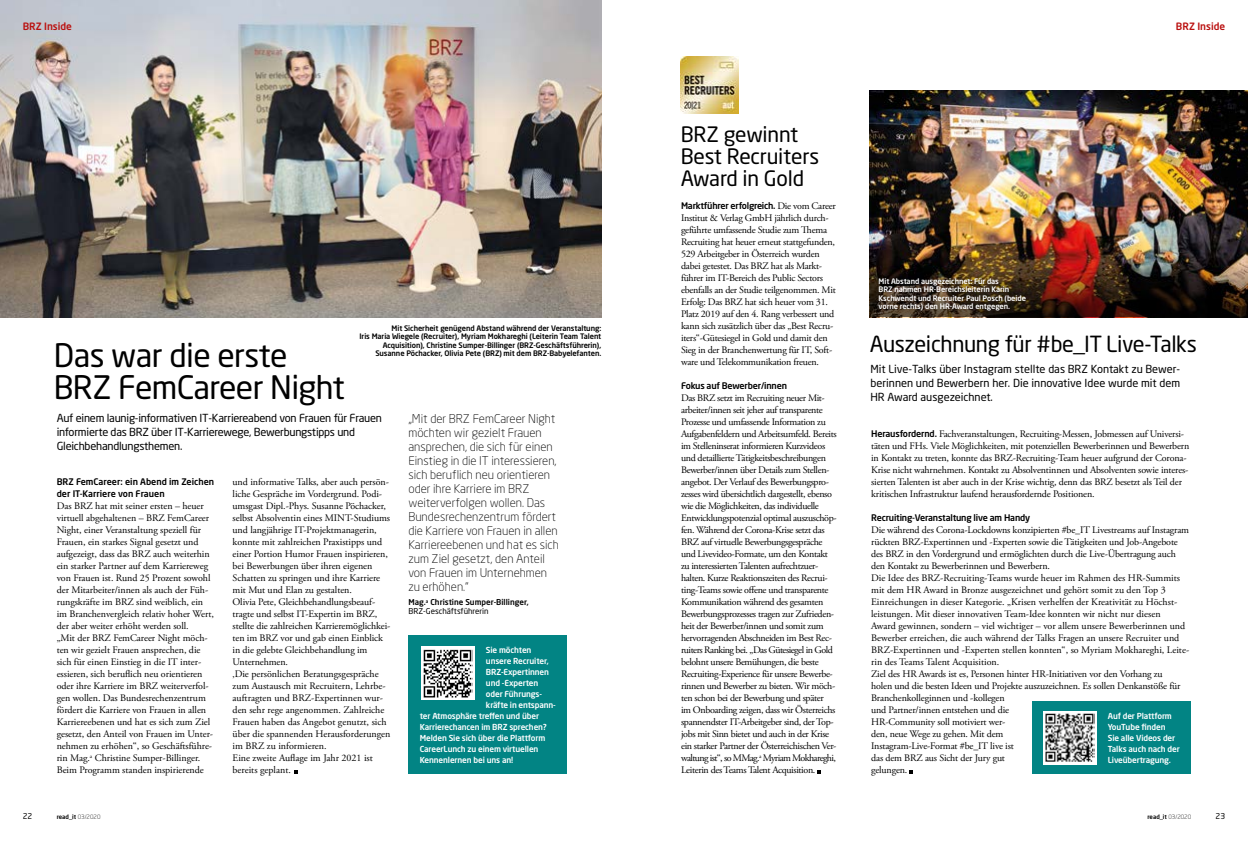
<style>
.page{position:relative;width:1248px;height:842px;background:#fff}
.page>*{position:absolute;margin:0;border:0;box-sizing:border-box;transform-origin:0 0}
.t1{font:32px/32px "Neo Sans Pro";letter-spacing:-.02em;color:#000}
.t2{font:22px "Neo Sans Pro";letter-spacing:-.015em;color:#000}
.t3{font:21px/22px "Neo Sans Pro";letter-spacing:-.01em;color:#000}
.t4{font:300 12px/14px "Neo Sans Pro";color:#000}
.t5{font:11px/14px "Neo Sans Pro";letter-spacing:-.02em;color:#000}
.t6{font:10px/12px "Adobe Garamond Pro";letter-spacing:-.015em;color:#000}
.t7{font:10px/12px "Adobe Garamond Pro";letter-spacing:-.035em;color:#000}
.t8{font:500 10px "Neo Sans Pro";color:#ba1110}
.t9{font:500 9px "Neo Sans Pro";letter-spacing:-.02em;color:#000}
.t10{font:500 9px/12px "Neo Sans Pro";color:#000}
.t11{font:500 8.2px/11px "Neo Sans Pro";letter-spacing:-.015em;color:#fff}
.t12{font:500 8px/8.5px "Neo Sans Pro";color:#000}
.t13{font:8px "Neo Sans Pro";color:#000}
.t14{font:500 7.5px/8.5px "Neo Sans Pro";letter-spacing:-.01em;color:#000;text-align:right}
.t15{font:500 7.5px/8.5px "Neo Sans Pro";letter-spacing:-.01em;color:#fff}
.t16{font:500 6px "Neo Sans Pro";color:#000}
.s1{font-family:"Adobe Garamond Pro";font-weight:400;font-size:10px}
.s2{font-weight:400}
.s3{font-family:"Neo Sans Pro";font-weight:500;font-size:9px}
.s4{font-weight:300}
</style>
<div class="page">
<img style="left:869px;top:91px;width:378px;height:120px">
<img style="left:869px;top:211px;width:378px;height:106px">
<img style="left:0;top:0;width:601px;height:317px">
<div style="left:408px;top:635px;width:159px;height:139px;background:#028484"></div>
<div style="left:420px;top:646px;width:54px;height:54px;background:#fff"></div>
<img style="left:423px;top:649px;width:50px;height:49px">
<div style="left:1032px;top:701px;width:159px;height:73px;background:#028484"></div>
<svg style="left:1043px;top:711px;width:53px;height:54px"></svg>
<img style="left:1044px;top:713px;width:50px;height:50px">
<img style="left:680px;top:56px;width:58px;height:58px">
<p class="t8" style="left:23px;top:20px;width:51px">BRZ Inside</p>
<p class="t8" style="left:1175px;top:20px;width:51px">BRZ Inside</p>
<h3 class="t3" style="left:680px;top:122px;width:140px">BRZ gewinnt<br>Best Recruiters<br>Award in Gold</h3>
<p class="t9" style="left:681px;top:200px;width:156px">Marktführer erfolgreich. <span class="s1">Die vom Career</span></p>
<p class="t6" style="left:681px;top:212px;width:156px">Institut &amp; Verlag GmbH jährlich durch&shy;geführte umfassende Studie zum Thema Recruiting hat heuer erneut stattgefunden, 529 Arbeitgeber in Österreich wurden dabei getestet. Das BRZ hat als Markt&shy;führer im IT-Bereich des Public Sectors ebenfalls an der Studie teilgenommen. Mit Erfolg: Das BRZ hat sich heuer vom 31.<br>Platz 2019 auf den 4. Rang verbessert und kann sich zusätzlich über das „Best Recru&shy;iters“-Gütesiegel in Gold und damit den Sieg in der Branchenwertung für IT, Soft&shy;ware und Telekommunikation freuen.</p>
<p class="t9" style="left:681px;top:380px;width:107px">Fokus auf Bewerber/innen</p>
<p class="t7" style="left:681px;top:392px;width:157px">Das BRZ setzt im Recruiting neuer Mit&shy;arbeiter/innen seit jeher auf transparente Prozesse und umfassende Information zu Aufgabenfeldern und Arbeitsumfeld. Bereits im Stelleninserat informieren Kurzvideos und detaillierte Tätigkeitsbeschreibungen Bewerber/innen über Details zum Stellen&shy;angebot. Der Verlauf des Bewerbungspro&shy;zesses wird übersichtlich dargestellt, ebenso wie die Möglichkeiten, das individuelle Entwicklungspotenzial optimal auszuschöp&shy;fen. Während der Corona-Krise setzt das BRZ auf virtuelle Bewerbungsgespräche und Livevideo-Formate, um den Kontakt zu interessierten Talenten aufrechtzuer&shy;halten. Kurze Reaktionszeiten des Recrui&shy;ting-Teams sowie offene und transparente Kommunikation während des gesamten Bewerbungsprozesses tragen zur Zufrieden&shy;heit der Bewerber/innen und somit zum hervorragenden Abschneiden im Best Rec&shy;ruiters Ranking bei. „Das Gütesiegel in Gold belohnt unsere Bemühungen, die beste Recruiting-Experience für unsere Bewerbe&shy;rinnen und Bewerber zu bieten. Wir möch&shy;ten schon bei der Bewerbung und später<br>im Onboarding zeigen, dass wir Österreichs spannendster IT-Arbeitgeber sind, der Top&shy;jobs mit Sinn bietet und auch in der Krise ein starker Partner der Österreichischen Ver&shy;waltung ist“, so MMag.<sup>a</sup> Myriam Mokhareghi, Leiterin des Teams Talent Acquisition.</p>
<p class="t15" style="left:878px;top:276px;width:149px">Mit Abstand ausgezeichnet: Für das<br>BRZ nahmen HR-Bereichsleiterin Karin Kschwendt und Recruiter Paul Posch (beide vorne rechts) den HR-Award entgegen.</p>
<p class="t14" style="left:359px;top:323px;width:243px">Mit Sicherheit genügend Abstand während der Veranstaltung:<br>Iris Maria Wiegele (Recruiter), Myriam Mokhareghi (Leiterin Team Talent Acquisition), Christine Sumper-Billinger (BRZ-Geschäftsführerin), Susanne Pöchacker, Olivia Pete (BRZ) mit dem BRZ-Babyelefanten.</p>
<h1 class="t1" style="left:54px;top:338px;width:292px">Das war die erste<br>BRZ FemCareer Night</h1>
<h2 class="t2" style="left:869px;top:330px;width:329px">Auszeichnung für #be_IT Live-Talks</h2>
<p class="t5" style="left:870px;top:362px;width:311px;text-align:justify">Mit Live-Talks über Instagram stellte das BRZ Kontakt zu Bewer&shy;berinnen und Bewerbern her. Die innovative Idee wurde mit dem HR Award ausgezeichnet.</p>
<p class="t5" style="left:57px;top:411px;width:327px">Auf einem launig-informativen IT-Karriereabend von Frauen für Frauen informierte das BRZ über IT-Karrierewege, Bewerbungstipps und<br>Gleichbehandlungsthemen.</p>
<p class="t4" style="left:408px;top:412px;width:152px">„Mit der BRZ FemCareer Night möchten wir gezielt Frauen ansprechen, die sich für einen<br>Einstieg in die IT interessieren, sich beruflich neu orientieren oder ihre Karriere im BRZ weiterverfolgen wollen. Das<br>Bundesrechenzentrum fördert die Karriere von Frauen in allen<br>Karriereebenen und hat es sich zum Ziel gesetzt, den Anteil von Frauen im Unternehmen zu erhöhen.“</p>
<p class="t12" style="left:408px;top:598px;width:122px">Mag.<sup>a</sup> Christine Sumper-Billinger,<br><span class="s2">BRZ-Geschäftsführerin</span></p>
<p class="t6" style="left:871px;top:428px;width:320px"><span class="s3">Herausfordernd.</span> Fachveranstaltungen, Recruiting-Messen, Jobmessen auf Universi&shy;täten und FHs. Viele Möglichkeiten, mit potenziellen Bewerberinnen und Bewerbern in Kontakt zu treten, konnte das BRZ-Recruiting-Team heuer aufgrund der Corona-Krise nicht wahrnehmen. Kontakt zu Absolventinnen und Absolventen sowie interes&shy;sierten Talenten ist aber auch in der Krise wichtig, denn das BRZ besetzt als Teil der kritischen Infrastruktur laufend herausfordernde Positionen.</p>
<p class="t9" style="left:871px;top:512px;width:160px">Recruiting-Veranstaltung live am Handy</p>
<p class="t6" style="left:871px;top:524px;width:319px">Die während des Corona-Lockdowns konzipierten #be_IT Livestreams auf Instagram rückten BRZ-Expertinnen und -Experten sowie die Tätigkeiten und Job-Angebote des BRZ in den Vordergrund und ermöglichten durch die Live-Übertragung auch den Kontakt zu Bewerberinnen und Bewerbern.<br>Die Idee des BRZ-Recruiting-Teams wurde heuer im Rahmen des HR-Summits mit dem HR Award in Bronze ausgezeichnet und gehört somit zu den Top 3<br>Einreichungen in dieser Kategorie. „Krisen verhelfen der Kreativität zu Höchst&shy;leistungen. Mit dieser innovativen Team-Idee konnten wir nicht nur diesen<br>Award gewinnen, sondern – viel wichtiger – vor allem unsere Bewerberinnen und Bewerber erreichen, die auch während der Talks Fragen an unsere Recruiter und BRZ-Expertinnen und -Experten stellen konnten“, so Myriam Mokhareghi, Leite&shy;rin des Teams Talent Acquisition.<br>Ziel des HR Awards ist es, Personen hinter HR-Initiativen vor den Vorhang zu<br>holen und die besten Ideen und Projekte auszuzeichnen. Es sollen Denkanstöße für Branchenkolleginnen und -kollegen<br>und Partner/innen entstehen und die<br>HR-Community soll motiviert wer-<br>den, neue Wege zu gehen. Mit dem<br>Instagram-Live-Format #be_IT live ist<br>das dem BRZ aus Sicht der Jury gut<br>gelungen.</p>
<p class="t6" style="left:232px;top:476px;width:159px">und informative Talks, aber auch persön&shy;liche Gespräche im Vordergrund. Podi&shy;umsgast Dipl.-Phys. Susanne Pöchacker, selbst Absolventin eines MINT-Studiums und langjährige IT-Projektmanagerin, konnte mit zahlreichen Praxistipps und einer Portion Humor Frauen inspirieren, bei Bewerbungen über ihren eigenen Schatten zu springen und ihre Karriere mit Mut und Elan zu gestalten.<br>Olivia Pete, Gleichbehandlungsbeauf&shy;tragte und selbst IT-Expertin im BRZ, stellte die zahlreichen Karrieremöglichkei&shy;ten im BRZ vor und gab einen Einblick in die gelebte Gleichbehandlung im Unternehmen.<br>‚Die persönlichen Beratungsgespräche zum Austausch mit Recruitern, Lehrbe&shy;auftragten und BRZ-Expertinnen wur&shy;den sehr rege angenommen. Zahlreiche Frauen haben das Angebot genutzt, sich über die spannenden Herausforderungen im BRZ zu informieren.<br>Eine zweite Auflage im Jahr 2021 ist bereits geplant.</p>
<p class="t10" style="left:57px;top:476px;width:159px">BRZ FemCareer: ein Abend im Zeichen der IT-Karriere von Frauen</p>
<p class="t6" style="left:57px;top:500px;width:159px">Das BRZ hat mit seiner ersten – heuer virtuell abgehaltenen – BRZ FemCareer Night, einer Veranstaltung speziell für Frauen, ein starkes Signal gesetzt und aufgezeigt, dass das BRZ auch weiterhin ein starker Partner auf dem Karriereweg von Frauen ist. Rund 25 Prozent sowohl der Mitarbeiter/innen als auch der Füh&shy;rungskräfte im BRZ sind weiblich, ein im Branchenvergleich relativ hoher Wert, der aber weiter erhöht werden soll.<br>„Mit der BRZ FemCareer Night möch&shy;ten wir gezielt Frauen ansprechen, die sich für einen Einstieg in die IT inter&shy;essieren, sich beruflich neu orientieren oder ihre Karriere im BRZ weiterverfol&shy;gen wollen. Das Bundesrechenzentrum fördert die Karriere von Frauen in allen Karriereebenen und hat es sich zum Ziel gesetzt, den Anteil von Frauen im Unter&shy;nehmen zu erhöhen“, so Geschäftsführe&shy;rin Mag.<sup>a</sup> Christine Sumper-Billinger.<br>Beim Programm standen inspirierende</p>
<p class="t11" style="left:486px;top:644px;width:47px">Sie möchten</p>
<p class="t11" style="left:486px;top:655px;width:64px">unsere Recruiter,</p>
<p class="t11" style="left:486px;top:666px;width:65px">BRZ-Expertinnen</p>
<p class="t11" style="left:486px;top:677px;width:54px">und -Experten</p>
<p class="t11" style="left:486px;top:688px;width:58px">oder Führungs-</p>
<p class="t11" style="left:486px;top:699px;width:71px">kräfte in entspann-</p>
<p class="t11" style="left:420px;top:710px;width:121px">ter Atmosphäre treffen und über</p>
<p class="t11" style="left:420px;top:721px;width:128px">Karrierechancen im BRZ sprechen?</p>
<p class="t11" style="left:420px;top:732px;width:127px">Melden Sie sich über die Plattform</p>
<p class="t11" style="left:420px;top:743px;width:120px">CareerLunch zu einem virtuellen</p>
<p class="t11" style="left:420px;top:754px;width:95px">Kennenlernen bei uns an!</p>
<p class="t11" style="left:1107px;top:710px;width:73px">Auf der Plattform<br>YouTube finden<br>Sie alle Videos der<br>Talks auch nach der<br>Liveübertragung.</p>
<p class="t13" style="left:23px;top:811px;width:11px">22</p>
<p class="t16" style="left:57px;top:813px;width:45px">read_it <span class="s4">03/2020</span></p>
<p class="t16" style="left:1147px;top:813px;width:45px">read_it <span class="s4">03/2020</span></p>
<p class="t13" style="left:1215px;top:811px;width:11px">23</p>
</div>
